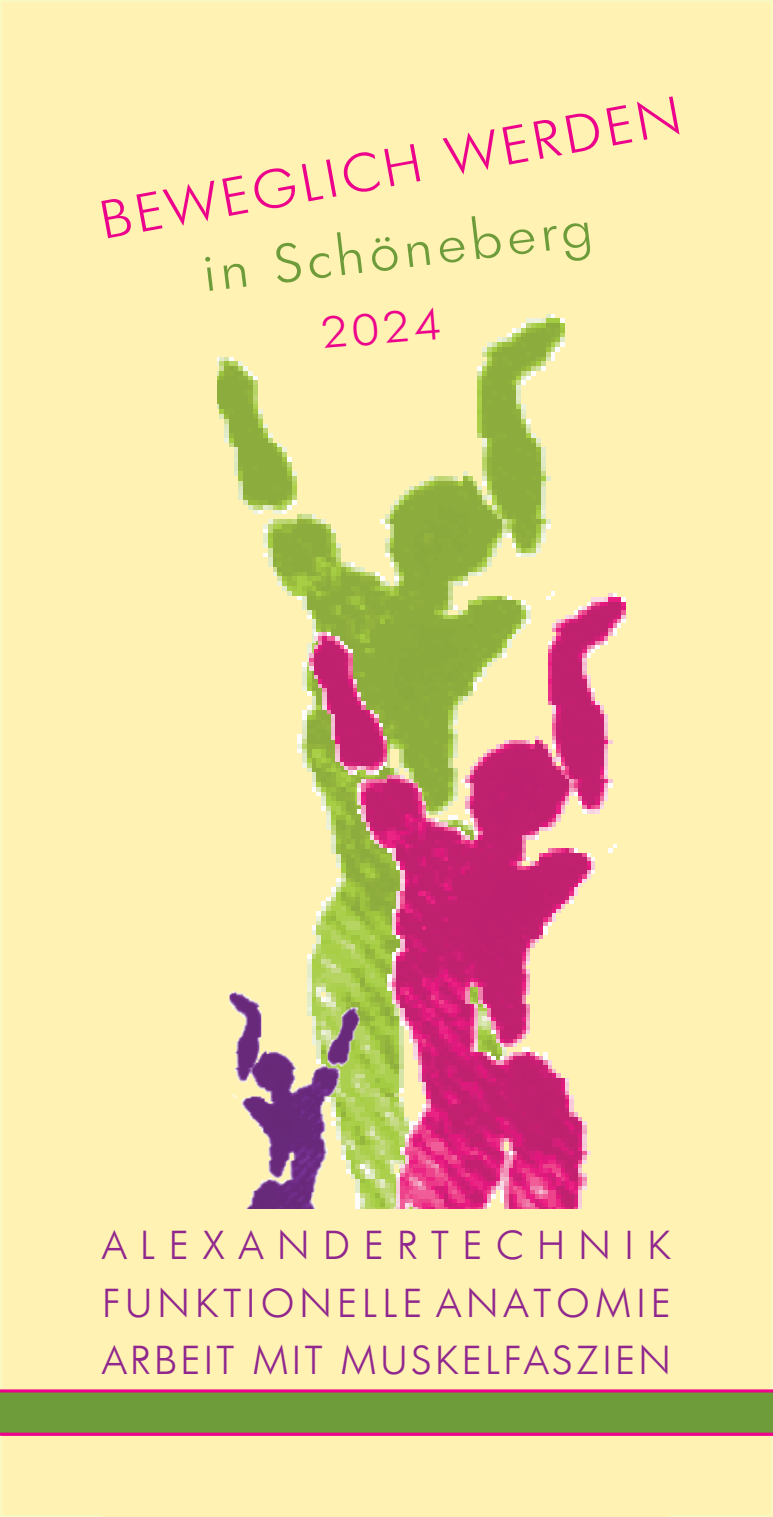
<style>
.page{position:relative;width:773px;height:1517px;background:#fff}
.page>*{position:absolute;margin:0;border:0;box-sizing:border-box;transform-origin:0 0}
.t1{font:300 52.25px "Limerick";color:#ed028c;scale:1.05 1}
.t2{font:300 52.25px "Limerick";color:#6e9c3b;scale:1.05 1}
.t3{font:300 42.75px "Limerick";color:#ed028c;scale:1.05 1}
.t4{font:300 39.25px/57.5px "Limerick";letter-spacing:.165em;color:#90278e;text-align:justify}
</style>
<div class="page">
<div style="left:1px;top:1px;width:770px;height:1514px;background:#fff2b3"></div>
<img style="left:234px;top:314px;width:331px;height:207px">
<hr style="left:770px;top:0;width:2px;height:1195px;background:#fbf8bf">
<img style="left:263px;top:521px;width:363px;height:688px">
<img style="left:229px;top:938px;width:132px;height:271px">
<div style="left:103px;top:1209px;width:567px;height:308px;background:#fff2b3"></div>
<svg style="left:0;top:1389px;width:772px;height:46px;background:#7e8a45"></svg>
<h1 class="t1" style="left:95px;top:187px;width:561px;rotate:-10deg">BEWEGLICH WERDEN</h1>
<h1 class="t2" style="left:200px;top:242px;width:373px;rotate:-7deg">in Schöneberg</h1>
<p class="t3" style="left:319px;top:307px;width:115px;rotate:-5deg">2024</p>
<p class="t4" style="left:103px;top:1216px;width:568px">ALEXANDERTECHNIK FUNKTIONELLE ANATOMIE ARBEIT MIT MUSKELFASZIEN</p>
</div>
